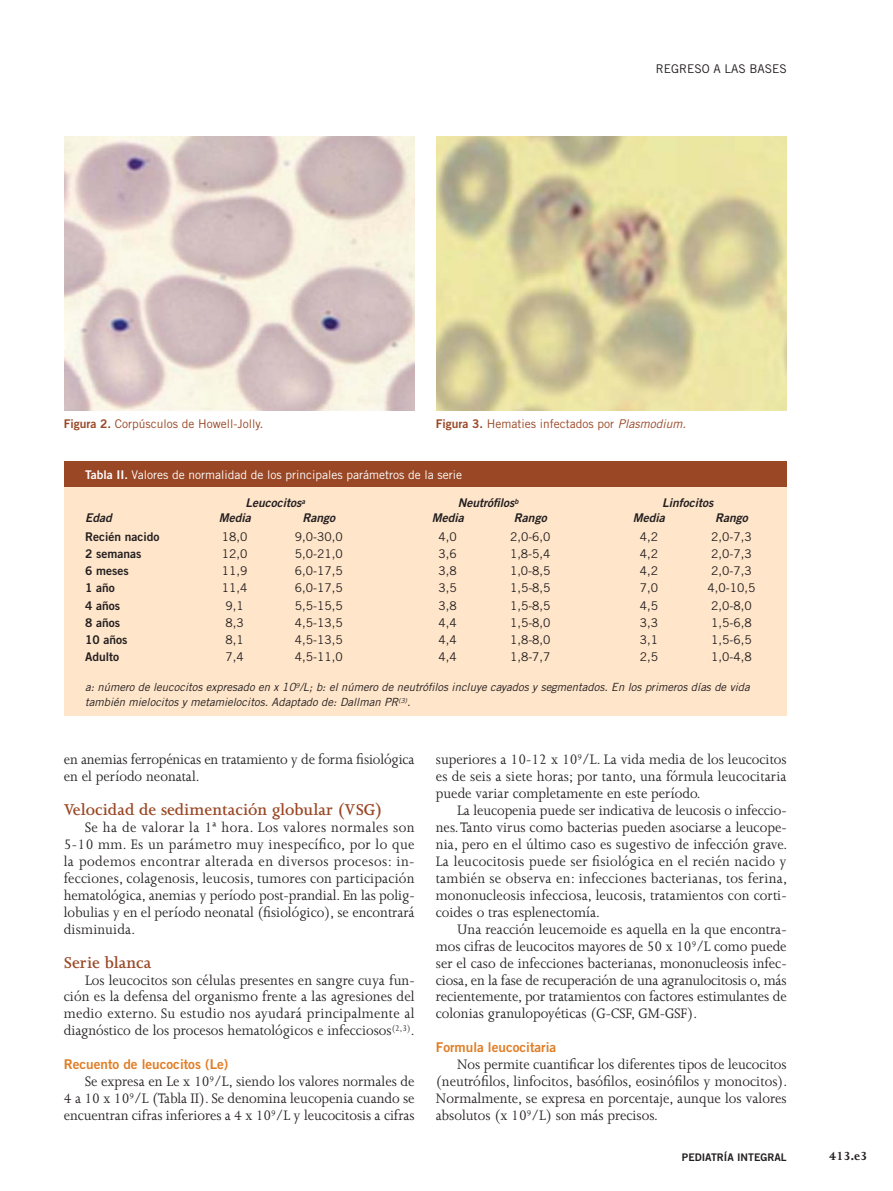
<style>
.page{position:relative;width:893px;height:1191px;background:#fff}
.page>*{position:absolute;margin:0;border:0;box-sizing:border-box;transform-origin:0 0}
.t1{font:600 18px "Joanna MT Std";color:#994724}
.t2{font:15.75px/17px "Joanna MT Std";color:#231f20;text-align:justify;scale:.95 1}
.t3{font:13.5px "Trade Gothic Bold Two";color:#e07e27}
.t4{font:700 13.5px "Joanna MT Std";color:#231f20}
.t5{font:12px "Trade Gothic";color:#231f20}
.t6{font:12px "Trade Gothic";color:#994724}
.t7{font:italic 12px "Trade Gothic Bold Two";color:#231f20}
.t8{font:12px "Trade Gothic";color:#fff}
.t9{font:12px "Trade Gothic Bold Two";color:#231f20}
.t10{font:italic 11.25px/15px "Trade Gothic";color:#231f20}
.t11{font:10.5px "Trade Gothic Bold Two";color:#231f20}
.s1{font-family:"Trade Gothic Bold Two"}
.s2{font-style:italic}
</style>
<div class="page">
<img style="left:64px;top:136px;width:350px;height:274px">
<img style="left:436px;top:136px;width:350px;height:274px">
<div style="left:64px;top:486px;width:723px;height:230px;background:#ffe5ca"></div>
<div style="left:64px;top:461px;width:723px;height:25px;background:#994724"></div>
<p class="t5" style="left:656px;top:65px;width:132px">REGRESO A LAS BASES</p>
<p class="t6" style="left:64px;top:419px;width:201px"><span class="s1">Figura 2.</span> Corpúsculos de Howell-Jolly.</p>
<p class="t6" style="left:436px;top:419px;width:252px"><span class="s1">Figura 3.</span> Hematies infectados por <span class="s2">Plasmodium.</span></p>
<p class="t8" style="left:85px;top:470px;width:378px"><span class="s1">Tabla II.</span> Valores de normalidad de los principales parámetros de la serie</p>
<p class="t7" style="left:245px;top:498px;width:61px">Leucocitos<sup>a</sup></p>
<p class="t7" style="left:458px;top:498px;width:62px">Neutrófilos<sup>b</sup></p>
<p class="t7" style="left:662px;top:498px;width:53px">Linfocitos</p>
<p class="t7" style="left:85px;top:513px;width:28px">Edad</p>
<p class="t7" style="left:219px;top:513px;width:34px">Media</p>
<p class="t7" style="left:302px;top:513px;width:34px">Rango</p>
<p class="t7" style="left:432px;top:513px;width:34px">Media</p>
<p class="t7" style="left:514px;top:513px;width:34px">Rango</p>
<p class="t7" style="left:633px;top:513px;width:34px">Media</p>
<p class="t7" style="left:715px;top:513px;width:34px">Rango</p>
<p class="t9" style="left:85px;top:532px;width:76px">Recién nacido</p>
<p class="t5" style="left:222px;top:532px;width:27px">18,0</p>
<p class="t5" style="left:295px;top:532px;width:49px">9,0-30,0</p>
<p class="t5" style="left:439px;top:532px;width:20px">4,0</p>
<p class="t5" style="left:510px;top:532px;width:42px">2,0-6,0</p>
<p class="t5" style="left:640px;top:532px;width:20px">4,2</p>
<p class="t5" style="left:711px;top:532px;width:42px">2,0-7,3</p>
<p class="t9" style="left:85px;top:549px;width:58px">2 semanas</p>
<p class="t5" style="left:222px;top:549px;width:27px">12,0</p>
<p class="t5" style="left:295px;top:549px;width:49px">5,0-21,0</p>
<p class="t5" style="left:439px;top:549px;width:20px">3,6</p>
<p class="t5" style="left:510px;top:549px;width:42px">1,8-5,4</p>
<p class="t5" style="left:640px;top:549px;width:20px">4,2</p>
<p class="t5" style="left:711px;top:549px;width:42px">2,0-7,3</p>
<p class="t9" style="left:85px;top:566px;width:45px">6 meses</p>
<p class="t5" style="left:222px;top:566px;width:27px">11,9</p>
<p class="t5" style="left:295px;top:566px;width:49px">6,0-17,5</p>
<p class="t5" style="left:439px;top:566px;width:20px">3,8</p>
<p class="t5" style="left:510px;top:566px;width:42px">1,0-8,5</p>
<p class="t5" style="left:640px;top:566px;width:20px">4,2</p>
<p class="t5" style="left:711px;top:566px;width:42px">2,0-7,3</p>
<p class="t9" style="left:85px;top:584px;width:31px">1 año</p>
<p class="t5" style="left:222px;top:584px;width:27px">11,4</p>
<p class="t5" style="left:295px;top:584px;width:49px">6,0-17,5</p>
<p class="t5" style="left:439px;top:584px;width:20px">3,5</p>
<p class="t5" style="left:510px;top:584px;width:42px">1,5-8,5</p>
<p class="t5" style="left:640px;top:584px;width:20px">7,0</p>
<p class="t5" style="left:707px;top:584px;width:49px">4,0-10,5</p>
<p class="t9" style="left:85px;top:601px;width:36px">4 años</p>
<p class="t5" style="left:226px;top:601px;width:20px">9,1</p>
<p class="t5" style="left:295px;top:601px;width:49px">5,5-15,5</p>
<p class="t5" style="left:439px;top:601px;width:20px">3,8</p>
<p class="t5" style="left:510px;top:601px;width:42px">1,5-8,5</p>
<p class="t5" style="left:640px;top:601px;width:20px">4,5</p>
<p class="t5" style="left:711px;top:601px;width:42px">2,0-8,0</p>
<p class="t9" style="left:85px;top:618px;width:36px">8 años</p>
<p class="t5" style="left:226px;top:618px;width:20px">8,3</p>
<p class="t5" style="left:295px;top:618px;width:49px">4,5-13,5</p>
<p class="t5" style="left:439px;top:618px;width:20px">4,4</p>
<p class="t5" style="left:510px;top:618px;width:42px">1,5-8,0</p>
<p class="t5" style="left:640px;top:618px;width:20px">3,3</p>
<p class="t5" style="left:711px;top:618px;width:42px">1,5-6,8</p>
<p class="t9" style="left:85px;top:635px;width:44px">10 años</p>
<p class="t5" style="left:226px;top:635px;width:20px">8,1</p>
<p class="t5" style="left:295px;top:635px;width:49px">4,5-13,5</p>
<p class="t5" style="left:439px;top:635px;width:20px">4,4</p>
<p class="t5" style="left:510px;top:635px;width:42px">1,8-8,0</p>
<p class="t5" style="left:640px;top:635px;width:20px">3,1</p>
<p class="t5" style="left:711px;top:635px;width:42px">1,5-6,5</p>
<p class="t9" style="left:85px;top:652px;width:36px">Adulto</p>
<p class="t5" style="left:226px;top:652px;width:20px">7,4</p>
<p class="t5" style="left:295px;top:652px;width:49px">4,5-11,0</p>
<p class="t5" style="left:439px;top:652px;width:20px">4,4</p>
<p class="t5" style="left:510px;top:652px;width:42px">1,8-7,7</p>
<p class="t5" style="left:640px;top:652px;width:20px">2,5</p>
<p class="t5" style="left:711px;top:652px;width:42px">1,0-4,8</p>
<p class="t10" style="left:85px;top:681px;width:666px">a: número de leucocitos expresado en x 10<sup>9</sup>/L; b: el número de neutrófilos incluye cayados y segmentados. En los primeros días de vida también mielocitos y metamielocitos. Adaptado de: Dallman PR<sup>(3)</sup>.</p>
<p class="t2" style="left:64px;top:752px;width:371px">en anemias ferropénicas en tratamiento y de forma fisiológica en el período neonatal.</p>
<p class="t1" style="left:64px;top:802px;width:320px">Velocidad de sedimentación globular (VSG)</p>
<p class="t2" style="left:64px;top:819px;width:371px;text-indent:21px">Se ha de valorar la 1ª hora. Los valores normales son 5-10 mm. Es un parámetro muy inespecífico, por lo que la podemos encontrar alterada en diversos procesos: in&shy;fecciones, colagenosis, leucosis, tumores con participación hematológica, anemias y período post-prandial. En las polig&shy;lobulias y en el período neonatal (fisiológico), se encontrará disminuida.</p>
<p class="t1" style="left:64px;top:954px;width:89px">Serie blanca</p>
<p class="t2" style="left:64px;top:972px;width:371px;text-indent:21px">Los leucocitos son células presentes en sangre cuya fun&shy;ción es la defensa del organismo frente a las agresiones del medio externo. Su estudio nos ayudará principalmente al diagnóstico de los procesos hematológicos e infecciosos<sup>(2,3)</sup>.</p>
<p class="t3" style="left:64px;top:1059px;width:166px">Recuento de leucocitos (Le)</p>
<p class="t2" style="left:64px;top:1074px;width:371px;text-indent:21px">Se expresa en Le x 10<sup>9</sup>/L, siendo los valores normales de 4 a 10 x 10<sup>9</sup>/L (Tabla II). Se denomina leucopenia cuando se encuentran cifras inferiores a 4 x 10<sup>9</sup>/L y leucocitosis a cifras</p>
<p class="t2" style="left:436px;top:752px;width:371px">superiores a 10-12 x 10<sup>9</sup>/L. La vida media de los leucocitos es de seis a siete horas; por tanto, una fórmula leucocitaria puede variar completamente en este período.</p>
<p class="t2" style="left:436px;top:802px;width:371px;text-indent:21px">La leucopenia puede ser indicativa de leucosis o infeccio&shy;nes. Tanto virus como bacterias pueden asociarse a leucope&shy;nia, pero en el último caso es sugestivo de infección grave.<br>La leucocitosis puede ser fisiológica en el recién nacido y también se observa en: infecciones bacterianas, tos ferina, mononucleosis infecciosa, leucosis, tratamientos con corti&shy;coides o tras esplenectomía.</p>
<p class="t2" style="left:436px;top:921px;width:371px;text-indent:21px">Una reacción leucemoide es aquella en la que encontra&shy;mos cifras de leucocitos mayores de 50 x 10<sup>9</sup>/L como puede ser el caso de infecciones bacterianas, mononucleosis infec&shy;ciosa, en la fase de recuperación de una agranulocitosis o, más recientemente, por tratamientos con factores estimulantes de colonias granulopoyéticas (G-CSF, GM-GSF).</p>
<p class="t3" style="left:436px;top:1042px;width:122px">Formula leucocitaria</p>
<p class="t2" style="left:436px;top:1057px;width:371px;text-indent:21px">Nos permite cuantificar los diferentes tipos de leucocitos (neutrófilos, linfocitos, basófilos, eosinófilos y monocitos).<br>Normalmente, se expresa en porcentaje, aunque los valores absolutos (x 10<sup>9</sup>/L) son más precisos.</p>
<p class="t11" style="left:682px;top:1153px;width:106px">PEDIATRÍA INTEGRAL</p>
<p class="t4" style="left:829px;top:1150px;width:40px">413.e3</p>
</div>
